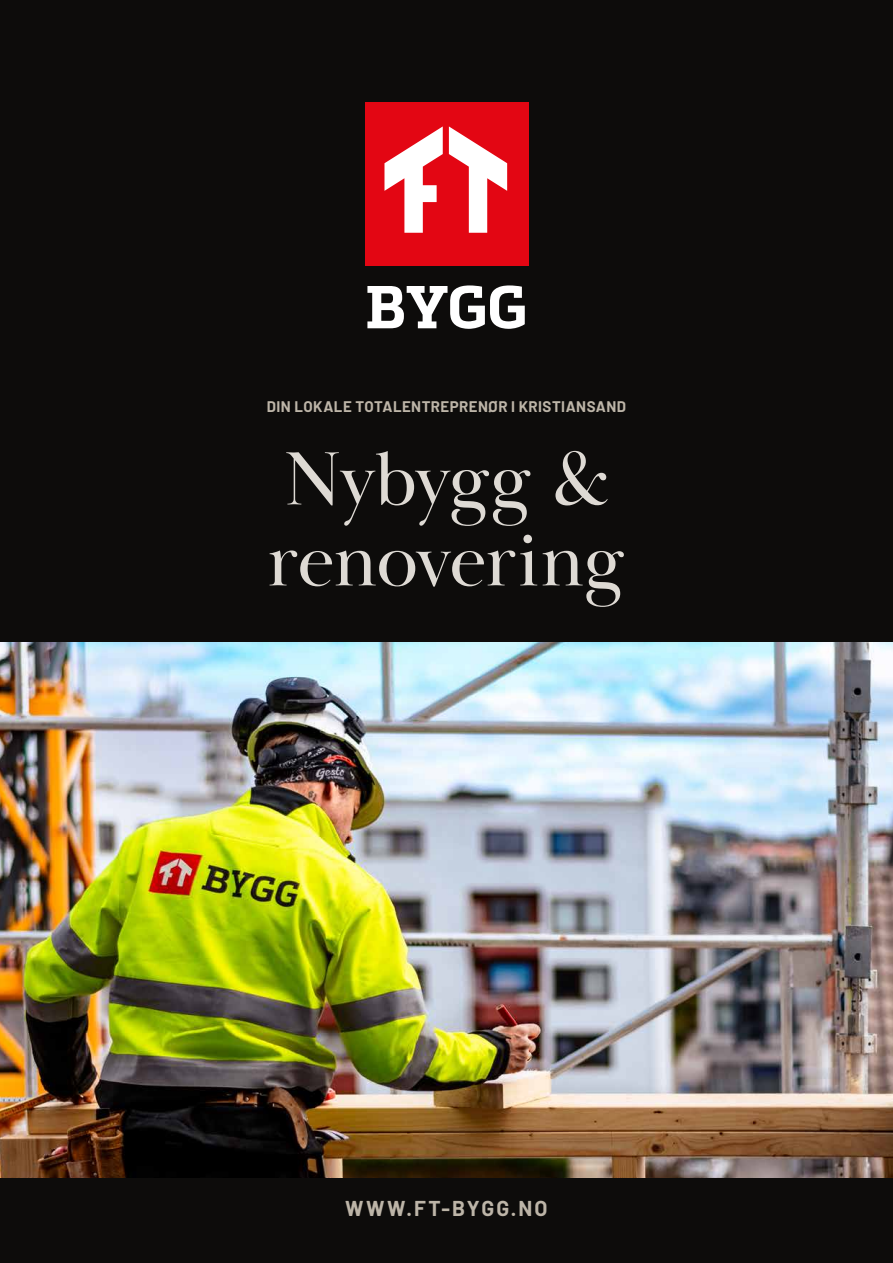
<style>
.page{position:relative;width:893px;height:1263px;background:#0d0c0b}
.page>*{position:absolute;margin:0;border:0;box-sizing:border-box;transform-origin:0 0}
.t1{font:78px/81px "Baskerville Display PT";letter-spacing:-.015em;color:#dedad4}
.t2{font:700 21px "Barlow";letter-spacing:.1em;color:#bdb5a8}
.t3{font:700 15px "Barlow";letter-spacing:.03em;color:#bdb5a8}
</style>
<div class="page">
<div style="left:365px;top:102px;width:163px;height:163px;background:#e30613"></div>
<svg style="left:367px;top:285px;width:158px;height:44px"></svg>
<svg style="left:449px;top:126px;width:58px;height:107px"></svg>
<svg style="left:384px;top:126px;width:59px;height:107px"></svg>
<img style="left:0;top:643px;width:893px;height:534px">
<p class="t3" style="left:267px;top:396px;width:361px">DIN LOKALE TOTALENTREPRENØR I KRISTIANSAND</p>
<h1 class="t1" style="left:267px;top:440px;width:360px">Nybygg &amp; renovering</h1>
<h2 class="t2" style="left:345px;top:1193px;width:204px">WWW.FT-BYGG.NO</h2>
</div>
